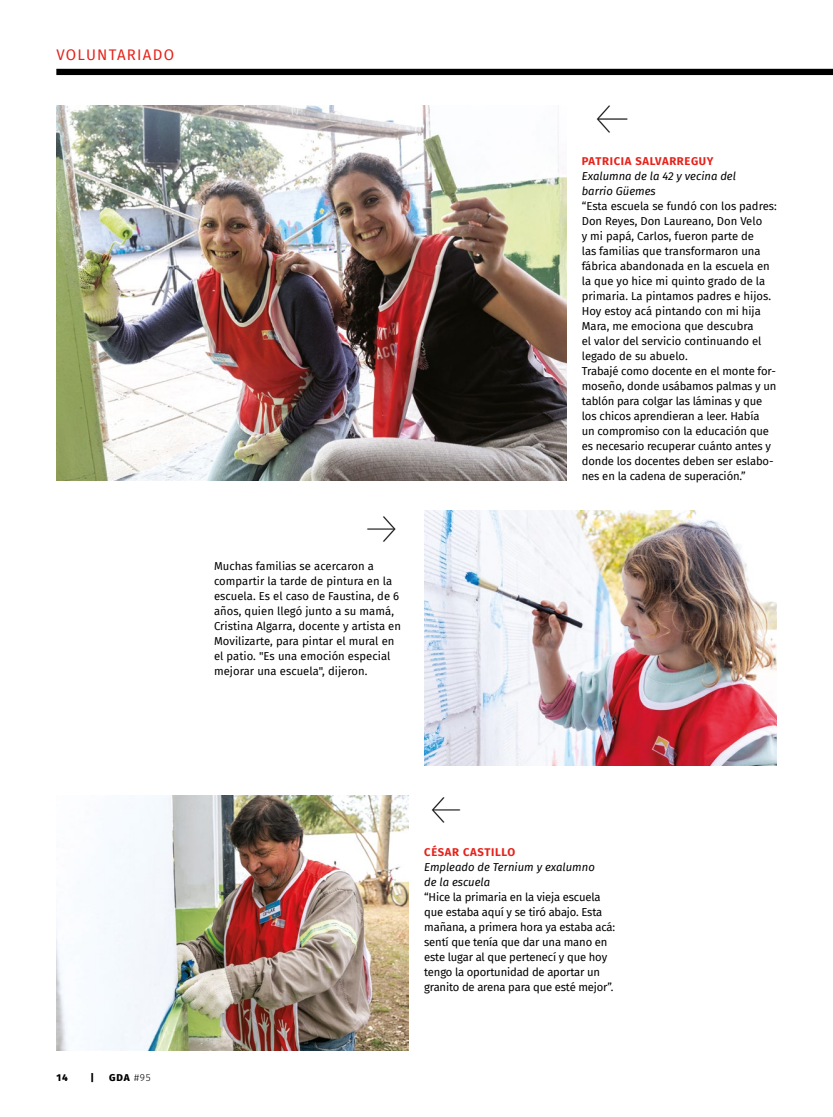
<style>
.page{position:relative;width:833px;height:1117px;background:#fff}
.page>*{position:absolute;margin:0;border:0;box-sizing:border-box;transform-origin:0 0}
.t1{font:100 48.75px "Fira Sans";color:#000}
.t2{font:15px "Fira Sans";letter-spacing:.085em;color:#e5231b}
.t3{font:11.25px/15px "Fira Sans";letter-spacing:-.01em;color:#000}
.t4{font:italic 11.25px/15px "Fira Sans";color:#000}
.t5{font:700 11.25px "Fira Sans";letter-spacing:.06em;color:#e5231b}
.t6{font:800 10px "Fira Sans";color:#000}
.s1{font-weight:300}
</style>
<div class="page">
<div style="left:56px;top:69px;width:777px;height:6px;background:#000"></div>
<img style="left:57px;top:105px;width:509px;height:375px">
<img style="left:56px;top:795px;width:353px;height:255px">
<img style="left:424px;top:510px;width:353px;height:255px">
<h2 class="t2" style="left:56px;top:43px;width:119px">VOLUNTARIADO</h2>
<h1 class="t1" style="left:403px;top:563px;width:45px;rotate:-180deg">←</h1>
<p class="t3" style="left:214px;top:558px;width:188px">Muchas familias se acercaron a compartir la tarde de pintura en la escuela. Es el caso de Faustina, de 6 años, quien llegó junto a su mamá, Cristina Algarra, docente y artista en Movilizarte, para pintar el mural en el patio. "Es una emoción especial mejorar una escuela", dijeron.</p>
<h1 class="t1" style="left:576px;top:141px;width:45px;rotate:-90deg">↑</h1>
<p class="t5" style="left:582px;top:152px;width:133px">PATRICIA SALVARREGUY</p>
<p class="t4" style="left:582px;top:168px;width:156px">Exalumna de la 42 y vecina del barrio Güemes</p>
<p class="t3" style="left:582px;top:198px;width:196px">“Esta escuela se fundó con los padres:<br>Don Reyes, Don Laureano, Don Velo<br>y mi papá, Carlos, fueron parte de<br>las familias que transformaron una fábrica abandonada en la escuela en la que yo hice mi quinto grado de la primaria. La pintamos padres e hijos.<br>Hoy estoy acá pintando con mi hija Mara, me emociona que descubra<br>el valor del servicio continuando el legado de su abuelo.<br>Trabajé como docente en el monte for&shy;moseño, donde usábamos palmas y un tablón para colgar las láminas y que los chicos aprendieran a leer. Había<br>un compromiso con la educación que es necesario recuperar cuánto antes y donde los docentes deben ser eslabo&shy;nes en la cadena de superación.”</p>
<p class="t6" style="left:57px;top:1068px;width:13px">14</p>
<p class="t6" style="left:90px;top:1068px;width:5px">|</p>
<p class="t6" style="left:109px;top:1068px;width:43px">GDA <span class="s1">#95</span></p>
<h1 class="t1" style="left:424px;top:774px;width:45px">←</h1>
<p class="t5" style="left:424px;top:842px;width:93px">CÉSAR CASTILLO</p>
<p class="t4" style="left:424px;top:858px;width:172px">Empleado de Ternium y exalumno de la escuela</p>
<p class="t3" style="left:424px;top:888px;width:192px">“Hice la primaria en la vieja escuela que estaba aquí y se tiró abajo. Esta mañana, a primera hora ya estaba acá: sentí que tenía que dar una mano en este lugar al que pertenecí y que hoy tengo la oportunidad de aportar un granito de arena para que esté mejor”.</p>
</div>
